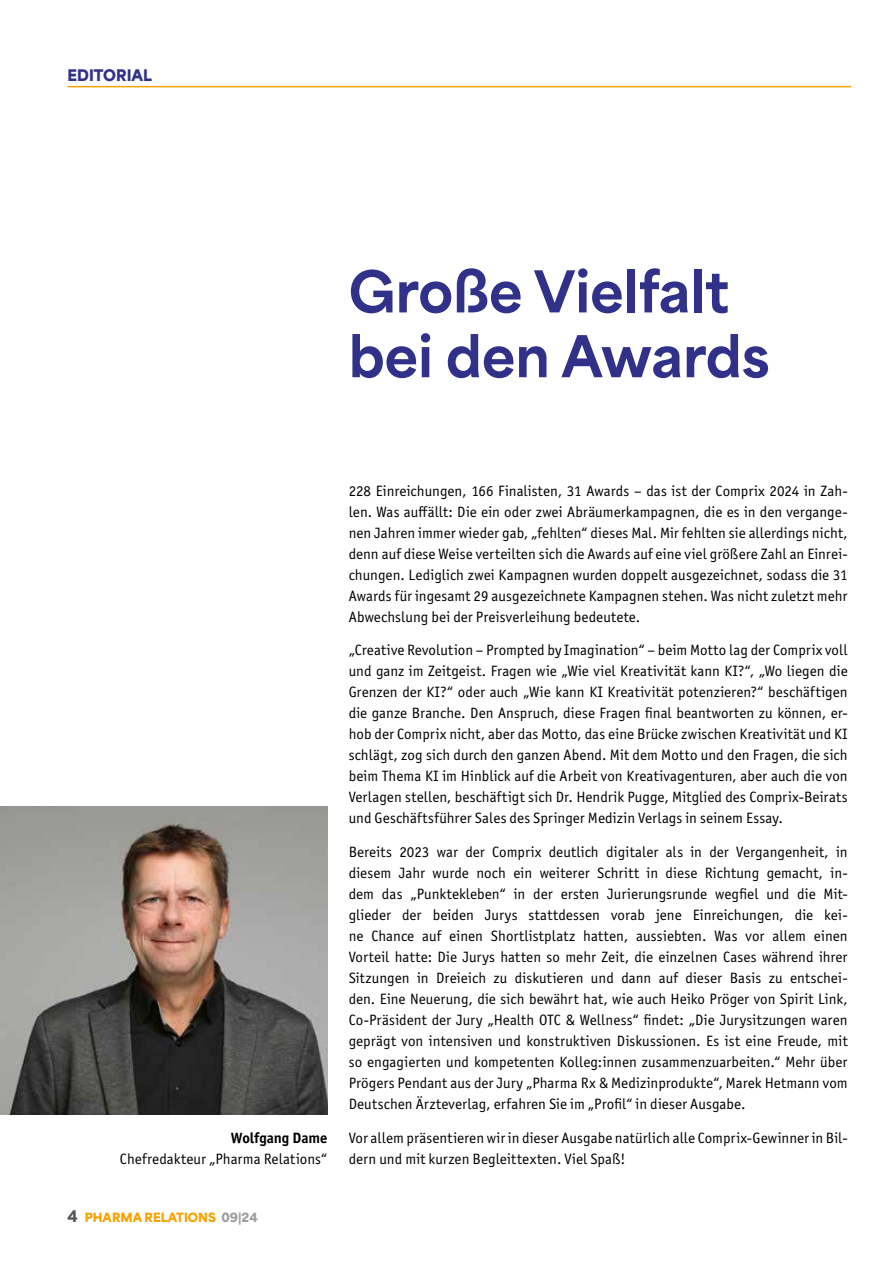
<style>
.page{position:relative;width:893px;height:1263px;background:#fff}
.page>*{position:absolute;margin:0;border:0;box-sizing:border-box;transform-origin:0 0}
.t1{font:800 54px/64.8px "Area Normal";color:#31318a}
.t2{font:15px/21px "Officina Sans ITC Pro";letter-spacing:.005em;color:#000;text-align:justify}
.t3{font:700 15px "Officina Sans ITC Pro";color:#000}
.t4{font:900 15px "Area Normal";color:#31318a}
.t5{font:900 12px "Area Normal";color:#f7a200}
.s1{font-size:15px;color:#555756}
.s2{color:#9d9e9e}
</style>
<div class="page">
<hr style="left:68px;top:86px;width:783px;height:1px;background:#f7a200">
<img style="left:0;top:807px;width:327px;height:307px">
<p class="t4" style="left:68px;top:62px;width:86px">EDITORIAL</p>
<h1 class="t1" style="left:349px;top:254px;width:423px">Große Vielfalt bei den Awards</h1>
<p class="t3" style="left:231px;top:1128px;width:98px">Wolfgang Dame</p>
<p class="t2" style="left:120px;top:1148px;width:209px">Chefredakteur „Pharma Relations“</p>
<p class="t5" style="left:68px;top:1207px;width:192px"><span class="s1">4</span> PHARMA RELATIONS <span class="s2">09|24</span></p>
<p class="t2" style="left:349px;top:480px;width:500px">228 Einreichungen, 166 Finalisten, 31 Awards – das ist der Comprix 2024 in Zah&shy;len. Was auffällt: Die ein oder zwei Abräumerkampagnen, die es in den vergange&shy;nen Jahren immer wieder gab, „fehlten“ dieses Mal. Mir fehlten sie allerdings nicht, denn auf diese Weise verteilten sich die Awards auf eine viel größere Zahl an Einrei&shy;chungen. Lediglich zwei Kampagnen wurden doppelt ausgezeichnet, sodass die 31<br>Awards für ingesamt 29 ausgezeichnete Kampagnen stehen. Was nicht zuletzt mehr Abwechslung bei der Preisverleihung bedeutete.</p>
<p class="t2" style="left:349px;top:640px;width:500px">„Creative Revolution – Prompted by Imagination“ – beim Motto lag der Comprix voll und ganz im Zeitgeist. Fragen wie „Wie viel Kreativität kann KI?“, „Wo liegen die Grenzen der KI?“ oder auch „Wie kann KI Kreativität potenzieren?“ beschäftigen die ganze Branche. Den Anspruch, diese Fragen final beantworten zu können, er&shy;hob der Comprix nicht, aber das Motto, das eine Brücke zwischen Kreativität und KI schlägt, zog sich durch den ganzen Abend. Mit dem Motto und den Fragen, die sich beim Thema KI im Hinblick auf die Arbeit von Kreativagenturen, aber auch die von Verlagen stellen, beschäftigt sich Dr. Hendrik Pugge, Mitglied des Comprix-Beirats und Geschäftsführer Sales des Springer Medizin Verlags in seinem Essay.</p>
<p class="t2" style="left:349px;top:841px;width:500px">Bereits 2023 war der Comprix deutlich digitaler als in der Vergangenheit, in diesem Jahr wurde noch ein weiterer Schritt in diese Richtung gemacht, in&shy;dem das „Punktekleben“ in der ersten Jurierungsrunde wegfiel und die Mit&shy;glieder der beiden Jurys stattdessen vorab jene Einreichungen, die kei&shy;ne Chance auf einen Shortlistplatz hatten, aussiebten. Was vor allem einen Vorteil hatte: Die Jurys hatten so mehr Zeit, die einzelnen Cases während ihrer Sitzungen in Dreieich zu diskutieren und dann auf dieser Basis zu entschei&shy;den. Eine Neuerung, die sich bewährt hat, wie auch Heiko Pröger von Spirit Link, Co-Präsident der Jury „Health OTC &amp; Wellness“ findet: „Die Jurysitzungen waren geprägt von intensiven und konstruktiven Diskussionen. Es ist eine Freude, mit so engagierten und kompetenten Kolleg:innen zusammenzuarbeiten.“ Mehr über Prögers Pendant aus der Jury „Pharma Rx &amp; Medizinprodukte“, Marek Hetmann vom Deutschen Ärzteverlag, erfahren Sie im „Profil“ in dieser Ausgabe.</p>
<p class="t2" style="left:349px;top:1127px;width:500px">Vor allem präsentieren wir in dieser Ausgabe natürlich alle Comprix-Gewinner in Bil&shy;dern und mit kurzen Begleittexten. Viel Spaß!</p>
</div>
